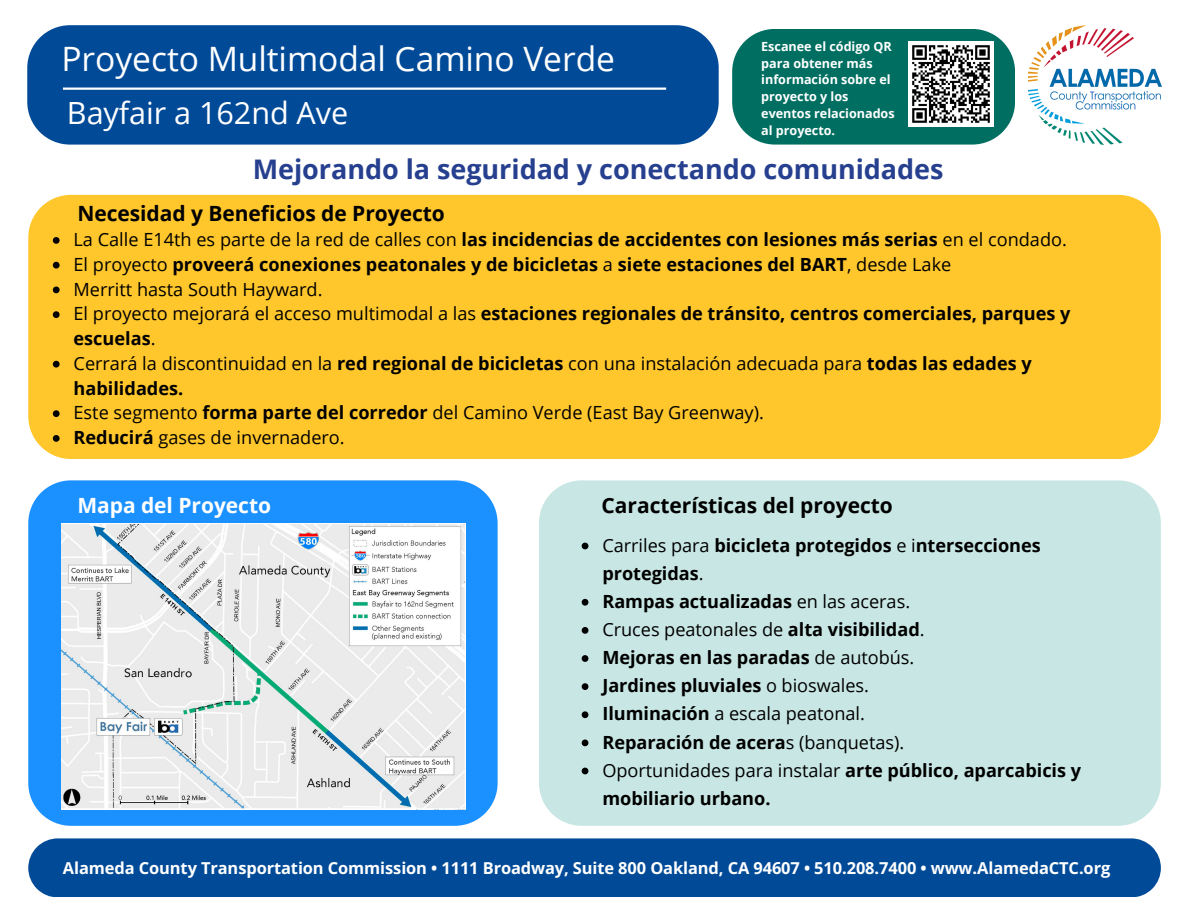
<style>
.page{position:relative;width:1188px;height:918px;background:#fff}
.page>*{position:absolute;margin:0;border:0;box-sizing:border-box;transform-origin:0 0}
.t1{font:33.6px "Open Sans";color:#fff}
.t2{font:30.6px "Open Sans";color:#fff}
.t3{font:700 27px "Open Sans";color:#26408f}
.t4{font:700 21px "Open Sans";color:#000}
.t5{font:700 21px "Open Sans";color:#fff}
.t6{font:700 18.15px/28.2px "Open Sans";color:#000}
.t7{font:18.15px/24.8px "Open Sans";color:#000}
.t8{font:700 16.5px "Open Sans";letter-spacing:-.005em;color:#fff}
.t9{font:700 12.6px/16.8px "Open Sans";color:#fff}
.s1{font-weight:700}
.s2{font-weight:400}
</style>
<div class="page">
<div style="left:28px;top:838px;width:1133px;height:59px;background:#004a97"></div>
<div style="left:28px;top:195px;width:1133px;height:264px;background:#ffc72c"></div>
<div style="left:27px;top:25px;width:692px;height:120px;background:#004a97"></div>
<hr style="left:63px;top:88px;width:603px;height:2px;background:#fff">
<svg style="left:28px;top:480px;width:470px;height:346px;background:#399efe"></svg>
<svg style="left:732px;top:29px;width:283px;height:116px;background:#147a6e"></svg>
<img style="left:909px;top:42px;width:84px;height:84px">
<div style="left:539px;top:480px;width:622px;height:346px;background:#c8e7e4"></div>
<img style="left:1029px;top:25px;width:132px;height:119px">
<img style="left:61px;top:524px;width:404px;height:286px">
<svg style="left:582px;top:543px;width:6px;height:6px"></svg>
<svg style="left:582px;top:599px;width:6px;height:7px"></svg>
<svg style="left:582px;top:627px;width:6px;height:7px"></svg>
<svg style="left:582px;top:655px;width:6px;height:7px"></svg>
<svg style="left:582px;top:683px;width:6px;height:7px"></svg>
<svg style="left:582px;top:711px;width:6px;height:7px"></svg>
<svg style="left:582px;top:740px;width:6px;height:6px"></svg>
<svg style="left:582px;top:768px;width:6px;height:6px"></svg>
<svg style="left:53px;top:237px;width:7px;height:7px"></svg>
<svg style="left:53px;top:262px;width:7px;height:7px"></svg>
<svg style="left:53px;top:287px;width:7px;height:6px"></svg>
<svg style="left:53px;top:311px;width:7px;height:7px"></svg>
<svg style="left:53px;top:361px;width:7px;height:7px"></svg>
<svg style="left:53px;top:410px;width:7px;height:7px"></svg>
<svg style="left:53px;top:435px;width:7px;height:7px"></svg>
<p class="t9" style="left:761px;top:38px;width:135px">Escanee el código QR para obtener más información sobre el proyecto y los eventos relacionados al proyecto.</p>
<p class="t1" style="left:61px;top:35px;width:555px">Proyecto Multimodal Camino Verde</p>
<p class="t2" style="left:67px;top:91px;width:283px">Bayfair a 162nd Ave</p>
<p class="t3" style="left:253px;top:150px;width:692px">Mejorando la seguridad y conectando comunidades</p>
<p class="t4" style="left:77px;top:198px;width:369px">Necesidad y Beneficios de Proyecto</p>
<p class="t7" style="left:74px;top:227px;width:995px">La Calle E14th es parte de la red de calles con <span class="s1">las incidencias de accidentes con lesiones más serias</span> en el condado.</p>
<p class="t6" style="left:74px;top:250px;width:879px"><span class="s2">El proyecto</span> proveerá conexiones peatonales y de bicicletas <span class="s2">a</span> siete estaciones del BART<span class="s2">, desde Lake</span></p>
<p class="t7" style="left:74px;top:276px;width:251px">Merritt hasta South Hayward.</p>
<p class="t6" style="left:74px;top:301px;width:998px;line-height:24.8px"><span class="s2">El proyecto mejorará el acceso multimodal a las</span> estaciones regionales de tránsito, centros comerciales, parques y escuelas<span class="s2">.</span></p>
<p class="t7" style="left:74px;top:350px;width:960px">Cerrará la discontinuidad en la <span class="s1">red regional de bicicletas</span> con una instalación adecuada para <span class="s1">todas las edades y habilidades.</span></p>
<p class="t7" style="left:74px;top:400px;width:692px">Este segmento <span class="s1">forma parte del corredor</span> del Camino Verde (East Bay Greenway).</p>
<p class="t7" style="left:74px;top:425px;width:273px"><span class="s1">Reducirá</span> gases de invernadero.</p>
<p class="t5" style="left:77px;top:491px;width:195px">Mapa del Proyecto</p>
<p class="t4" style="left:602px;top:491px;width:293px">Características del proyecto</p>
<p class="t6" style="left:602px;top:530px;width:440px"><span class="s2">Carriles para</span> bicicleta protegidos <span class="s2">e i</span>ntersecciones protegidas<span class="s2">.</span></p>
<p class="t6" style="left:602px;top:587px;width:309px">Rampas actualizadas <span class="s2">en las aceras.</span></p>
<p class="t7" style="left:602px;top:617px;width:324px">Cruces peatonales de <span class="s1">alta visibilidad</span>.</p>
<p class="t6" style="left:602px;top:643px;width:314px">Mejoras en las paradas <span class="s2">de autobús.</span></p>
<p class="t6" style="left:602px;top:671px;width:268px">Jardines pluviales <span class="s2">o bioswales.</span></p>
<p class="t7" style="left:602px;top:701px;width:264px"><span class="s1">Iluminación</span> a escala peatonal.</p>
<p class="t6" style="left:602px;top:727px;width:303px">Reparación de acera<span class="s2">s (banquetas).</span></p>
<p class="t6" style="left:602px;top:755px;width:480px"><span class="s2">Oportunidades para instalar</span> arte público, aparcabicis y mobiliario urbano.</p>
<p class="t8" style="left:63px;top:856px;width:1049px">Alameda County Transportation Commission • 1111 Broadway, Suite 800 Oakland, CA 94607 • 510.208.7400 • www.AlamedaCTC.org</p>
</div>
